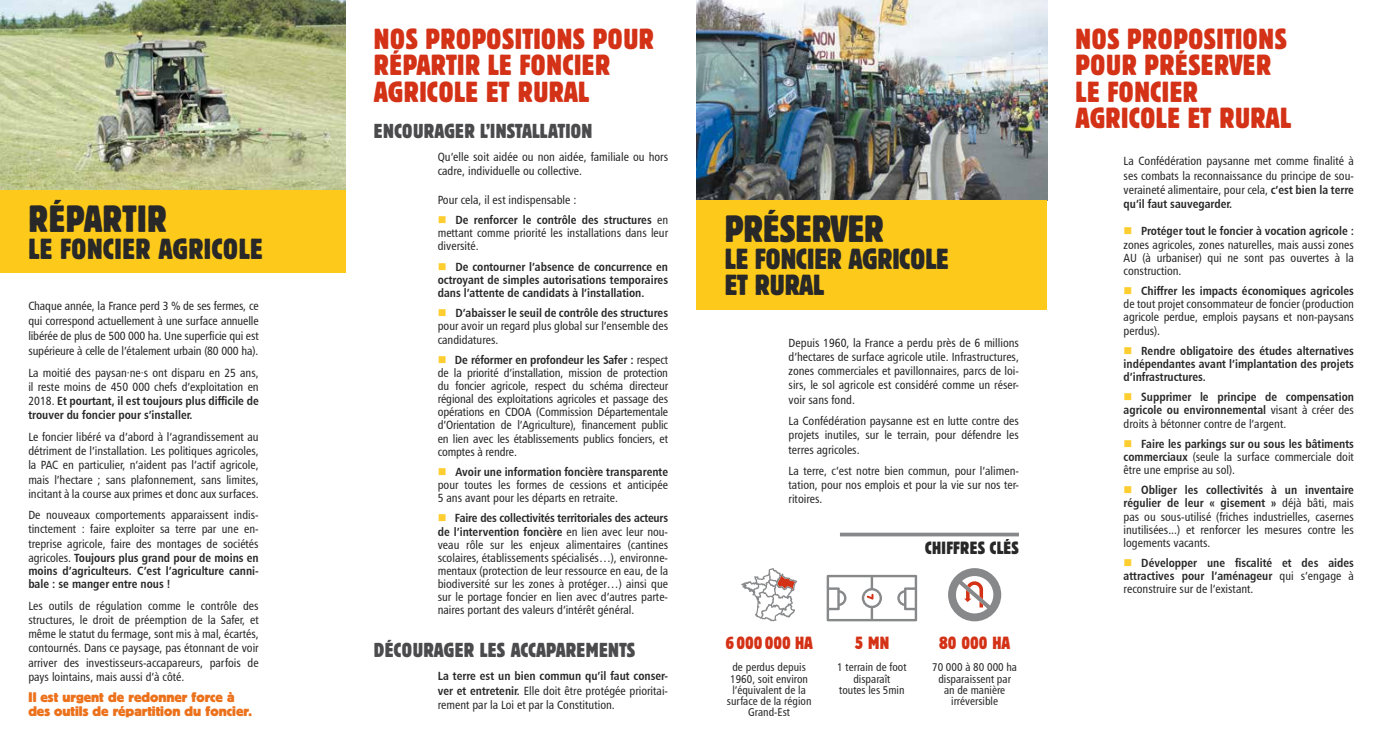
<style>
.page{position:relative;width:1393px;height:745px;background:#fff}
.page>*{position:absolute;margin:0;border:0;box-sizing:border-box;transform-origin:0 0}
.t1{font:condensed 37.5px "Block BE";color:#282829}
.t2{font:condensed 28.75px/26.2px "Block BE";letter-spacing:.02em;color:#d43217}
.t3{font:condensed 28.75px/26.2px "Block BE";color:#282829}
.t4{font:condensed 28.75px "Block BE";letter-spacing:.02em;color:#282829}
.t5{font:condensed 20px "Block BE";letter-spacing:.02em;color:#4b4b4d}
.t6{font:condensed 17.5px "Block BE";letter-spacing:-.005em;color:#d43217}
.t7{font:condensed 17.5px "Block BE";letter-spacing:.02em;color:#282829}
.t8{font:700 13.75px/13.8px "Block BE";color:#ec711b}
.t9{font:11.88px/14.2px "Humanist 777 BT Roman Condensed B";color:#282829;text-align:justify}
.t10{font:11.88px/13.1px "Humanist 777 BT Bold Condensed B";color:#282829;text-align:right}
.t11{font:11.25px/11.2px "Humanist 777 BT Roman Condensed B";color:#282829;text-align:center}
.s1{font-family:"Humanist 777 BT Roman Condensed B"}
.s2{font-family:"Humanist 777 BT Bold Condensed B"}
</style>
<div class="page">
<img style="left:0;top:0;width:345px;height:190px">
<img style="left:696px;top:0;width:351px;height:200px">
<div style="left:0;top:190px;width:345px;height:82px;background:#fdca1b"></div>
<div style="left:696px;top:200px;width:351px;height:109px;background:#fdca1b"></div>
<svg style="left:840px;top:532px;width:179px;height:4px"></svg>
<svg style="left:741px;top:568px;width:56px;height:53px"></svg>
<svg style="left:826px;top:574px;width:91px;height:47px"></svg>
<svg style="left:948px;top:568px;width:53px;height:53px"></svg>
<h1 class="t1" style="left:28px;top:197px;width:140px">RÉPARTIR</h1>
<h2 class="t4" style="left:28px;top:231px;width:236px">LE FONCIER AGRICOLE</h2>
<p class="t9" style="left:28px;top:298px;width:232px;line-height:15px">Chaque année, la France perd 3 % de ses fermes, ce qui correspond actuellement à une surface annuelle libérée de plus de 500 000 ha. Une superficie qui est supérieure à celle de l’étalement urbain (80 000 ha).</p>
<p class="t9" style="left:28px;top:365px;width:232px">La moitié des paysan·ne·s ont disparu en 25 ans, il reste moins de 450 000 chefs d’exploitation en</p>
<p class="t10" style="left:28px;top:393px;width:232px;line-height:14.2px;text-align:left"><span class="s1">2018.</span> Et pourtant, il est toujours plus difficile de trouver du foncier pour s’installer.</p>
<p class="t9" style="left:28px;top:429px;width:232px">Le foncier libéré va d’abord à l’agrandissement au détriment de l’installation. Les politiques agricoles, la PAC en particulier, n’aident pas l’actif agricole, mais l’hectare ; sans plafonnement, sans limites, incitant à la course aux primes et donc aux surfaces.</p>
<p class="t9" style="left:28px;top:507px;width:232px">De nouveaux comportements apparaissent indis&shy;tinctement : faire exploiter sa terre par une en&shy;treprise agricole, faire des montages de sociétés</p>
<p class="t10" style="left:28px;top:550px;width:232px;text-align:justify"><span class="s1">agricoles.</span> Toujours plus grand pour de moins en moins d’agriculteurs. C’est l’agriculture canni&shy;bale : se manger entre nous !</p>
<p class="t9" style="left:28px;top:597px;width:232px">Les outils de régulation comme le contrôle des structures, le droit de préemption de la Safer, et même le statut du fermage, sont mis à mal, écartés, contournés. Dans ce paysage, pas étonnant de voir arriver des investisseurs-accapareurs, parfois de pays lointains, mais aussi d’à côté.</p>
<p class="t8" style="left:28px;top:690px;width:225px">Il est urgent de redonner force à des outils de répartition du foncier.</p>
<h2 class="t2" style="left:374px;top:26px;width:281px">NOS PROPOSITIONS POUR<br>RÉPARTIR LE FONCIER<br>AGRICOLE ET RURAL</h2>
<h2 class="t2" style="left:1075px;top:26px;width:217px">NOS PROPOSITIONS<br>POUR PRÉSERVER<br>LE FONCIER<br>AGRICOLE ET RURAL</h2>
<h3 class="t5" style="left:374px;top:119px;width:220px">ENCOURAGER L’INSTALLATION</h3>
<p class="t9" style="left:438px;top:150px;width:232px">Qu’elle soit aidée ou non aidée, familiale ou hors cadre, individuelle ou collective.</p>
<p class="t9" style="left:438px;top:192px;width:140px">Pour cela, il est indispensable :</p>
<p class="t10" style="left:455px;top:213px;width:214px">De renforcer le contrôle des structures <span class="s1">en</span></p>
<p class="t9" style="left:438px;top:226px;width:232px;line-height:13.1px">mettant comme priorité les installations dans leur diversité.</p>
<p class="t10" style="left:438px;top:259px;width:232px;text-align:justify;text-indent:18px">De contourner l’absence de concurrence en octroyant de simples autorisations temporaires dans l’attente de candidats à l’installation.</p>
<p class="t10" style="left:455px;top:306px;width:214px">D’abaisser le seuil de contrôle des structures</p>
<p class="t9" style="left:438px;top:319px;width:232px;line-height:13.1px">pour avoir un regard plus global sur l’ensemble des candidatures.</p>
<p class="t10" style="left:455px;top:352px;width:215px">De réformer en profondeur les Safer : <span class="s1">respect</span></p>
<p class="t9" style="left:438px;top:366px;width:232px;line-height:13.1px">de la priorité d’installation, mission de protection du foncier agricole, respect du schéma directeur régional des exploitations agricoles et passage des opérations en CDOA (Commission Départementale d’Orientation de l’Agriculture), financement public en lien avec les établissements publics fonciers, et comptes à rendre.</p>
<p class="t10" style="left:455px;top:464px;width:214px">Avoir une information foncière transparente</p>
<p class="t9" style="left:438px;top:478px;width:232px;line-height:13.1px">pour toutes les formes de cessions et anticipée<br>5 ans avant pour les départs en retraite.</p>
<p class="t10" style="left:438px;top:511px;width:232px">Faire des collectivités territoriales des acteurs<br>de l’intervention foncière <span class="s1">en lien avec leur nou-</span></p>
<p class="t9" style="left:438px;top:537px;width:232px;line-height:13.1px">veau rôle sur les enjeux alimentaires (cantines scolaires, établissements spécialisés…), environne&shy;mentaux (protection de leur ressource en eau, de la biodiversité sur les zones à protéger…) ainsi que sur le portage foncier en lien avec d’autres parte&shy;naires portant des valeurs d’intérêt général.</p>
<h3 class="t5" style="left:374px;top:637px;width:263px">DÉCOURAGER LES ACCAPAREMENTS</h3>
<p class="t10" style="left:438px;top:669px;width:232px">La terre est un bien commun qu’il faut conser-</p>
<p class="t9" style="left:438px;top:682px;width:232px"><span class="s2">ver et entretenir.</span> Elle doit être protégée prioritai&shy;rement par la Loi et par la Constitution.</p>
<h1 class="t1" style="left:725px;top:207px;width:160px">PRÉSERVER</h1>
<h2 class="t3" style="left:725px;top:245px;width:225px">LE FONCIER AGRICOLE<br>ET RURAL</h2>
<p class="t9" style="left:788px;top:335px;width:232px">Depuis 1960, la France a perdu près de 6 millions d’hectares de surface agricole utile. Infrastructures, zones commerciales et pavillonnaires, parcs de loi&shy;sirs, le sol agricole est considéré comme un réser&shy;voir sans fond.</p>
<p class="t9" style="left:788px;top:413px;width:232px">La Confédération paysanne est en lutte contre des projets inutiles, sur le terrain, pour défendre les terres agricoles.</p>
<p class="t9" style="left:788px;top:463px;width:232px">La terre, c’est notre bien commun, pour l’alimen&shy;tation, pour nos emplois et pour la vie sur nos ter&shy;ritoires.</p>
<h3 class="t7" style="left:925px;top:537px;width:95px">CHIFFRES CLÉS</h3>
<h3 class="t6" style="left:725px;top:632px;width:89px">6 000 000 HA</h3>
<h3 class="t6" style="left:854px;top:632px;width:36px">5 MN</h3>
<h3 class="t6" style="left:939px;top:632px;width:73px">80 000 HA</h3>
<p class="t11" style="left:727px;top:661px;width:86px">de perdus depuis<br>1960, soit environ l’équivalent de la surface de la région<br>Grand-Est</p>
<p class="t11" style="left:837px;top:661px;width:71px">1 terrain de foot disparaît<br>toutes les 5min</p>
<p class="t11" style="left:932px;top:661px;width:86px">70 000 à 80 000 ha disparaissent par an de manière irréversible</p>
<p class="t9" style="left:1123px;top:154px;width:232px">La Confédération paysanne met comme finalité à ses combats la reconnaissance du principe de sou&shy;veraineté alimentaire, pour cela, <span class="s2">c’est bien la terre</span></p>
<p class="t10" style="left:1123px;top:197px;width:110px">qu’il faut sauvegarder.</p>
<p class="t10" style="left:1141px;top:224px;width:214px">Protéger tout le foncier à vocation agricole :</p>
<p class="t9" style="left:1123px;top:237px;width:232px;line-height:13.1px">zones agricoles, zones naturelles, mais aussi zones AU (à urbaniser) qui ne sont pas ouvertes à la construction.</p>
<p class="t10" style="left:1141px;top:284px;width:214px">Chiffrer les impacts économiques agricoles</p>
<p class="t9" style="left:1123px;top:297px;width:232px;line-height:13.1px">de tout projet consommateur de foncier (production agricole perdue, emplois paysans et non-paysans perdus).</p>
<p class="t10" style="left:1123px;top:343px;width:232px;text-align:justify;text-indent:18px">Rendre obligatoire des études alternatives indépendantes avant l’implantation des projets d’infrastructures.</p>
<p class="t10" style="left:1123px;top:390px;width:232px">Supprimer le principe de compensation agricole ou environnemental <span class="s1">visant à créer des</span></p>
<p class="t9" style="left:1123px;top:416px;width:164px">droits à bétonner contre de l’argent.</p>
<p class="t10" style="left:1141px;top:436px;width:214px">Faire les parkings sur ou sous les bâtiments</p>
<p class="t9" style="left:1123px;top:449px;width:232px;line-height:13.1px"><span class="s2">commerciaux</span> (seule la surface commerciale doit être une emprise au sol).</p>
<p class="t10" style="left:1123px;top:483px;width:232px">Obliger les collectivités à un inventaire régulier de leur « gisement » <span class="s1">déjà bâti, mais</span></p>
<p class="t9" style="left:1123px;top:509px;width:232px;line-height:13.1px">pas ou sous-utilisé (friches industrielles, casernes inutilisées...) et renforcer les mesures contre les logements vacants.</p>
<p class="t10" style="left:1123px;top:555px;width:232px">Développer une fiscalité et des aides attractives pour l’aménageur <span class="s1">qui s’engage à</span></p>
<p class="t9" style="left:1123px;top:581px;width:131px">reconstruire sur de l’existant.</p>
</div>
